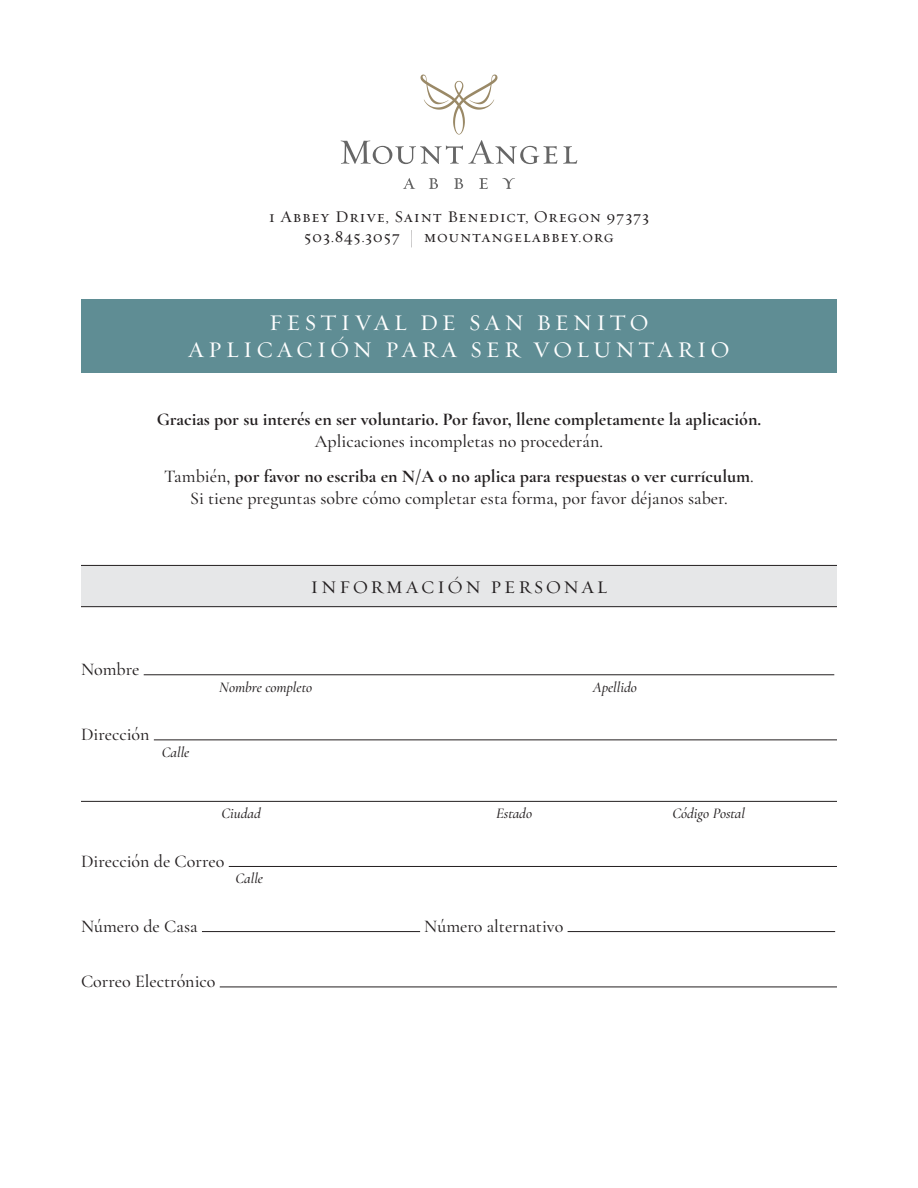
<style>
.page{position:relative;width:918px;height:1188px;background:#fff}
.page>*{position:absolute;margin:0;border:0;box-sizing:border-box;transform-origin:0 0}
.t1{font:22.5px/27px "Requiem Text";letter-spacing:.17em;color:#fff;text-align:center}
.t2{font:500 18px/21.6px "Cormorant Garamond";color:#231f20;text-align:center}
.t3{font:700 18px/21.6px "Cormorant Garamond";color:#231f20;text-align:center}
.t4{font:18px "Requiem Text";letter-spacing:.15em;color:#231f20}
.t5{font:16.5px/19.8px "Requiem Text";letter-spacing:.05em;color:#231f20;text-align:center}
.t6{font:italic 500 15px "Cormorant Garamond";color:#231f20}
.s1{font-weight:500}
.s2{font-weight:700}
</style>
<div class="page">
<div style="left:81px;top:299px;width:756px;height:74px;background:#5f8d94"></div>
<div style="left:81px;top:565px;width:756px;height:42px;background:#e6e7e8"></div>
<hr style="left:81px;top:565px;width:756px;height:1px;background:#231f20">
<hr style="left:81px;top:606px;width:756px;height:1px;background:#231f20">
<hr style="left:144px;top:674px;width:690px;height:1px;background:#231f20">
<hr style="left:154px;top:739px;width:683px;height:1px;background:#231f20">
<hr style="left:81px;top:801px;width:756px;height:1px;background:#231f20">
<hr style="left:229px;top:866px;width:608px;height:1px;background:#231f20">
<hr style="left:202px;top:931px;width:218px;height:1px;background:#231f20">
<hr style="left:568px;top:931px;width:267px;height:1px;background:#231f20">
<hr style="left:220px;top:987px;width:617px;height:1px;background:#231f20">
<svg style="left:563px;top:146px;width:14px;height:18px"></svg>
<svg style="left:403px;top:178px;width:12px;height:11px"></svg>
<svg style="left:429px;top:178px;width:9px;height:11px"></svg>
<svg style="left:454px;top:178px;width:9px;height:11px"></svg>
<svg style="left:479px;top:178px;width:9px;height:11px"></svg>
<svg style="left:502px;top:178px;width:13px;height:11px"></svg>
<svg style="left:341px;top:74px;width:216px;height:90px"></svg>
<p class="t5" style="left:269px;top:206px;width:382px">1 Abbey Drive, Saint Benedict, Oregon 97373<br>503.845.3057 | mountangelabbey.org</p>
<p class="t1" style="left:188px;top:308px;width:543px">FESTIVAL DE SAN BENITO<br>APLICACIÓN PARA SER VOLUNTARIO</p>
<p class="t3" style="left:157px;top:409px;width:606px">Gracias por su interés en ser voluntario. Por favor, llene completamente la aplicación.<br><span class="s1">Aplicaciones incompletas no procederán.</span></p>
<p class="t2" style="left:164px;top:465px;width:591px">También, <span class="s2">por favor no escriba en N/A o no aplica para respuestas o ver currículum</span>.<br>Si tiene preguntas sobre cómo completar esta forma, por favor déjanos saber.</p>
<p class="t2" style="left:81px;top:658px;width:60px">Nombre</p>
<p class="t2" style="left:81px;top:724px;width:70px">Dirección</p>
<p class="t6" style="left:162px;top:743px;width:29px">Calle</p>
<p class="t4" style="left:310px;top:574px;width:299px">INFORMACIÓN PERSONAL</p>
<p class="t6" style="left:219px;top:678px;width:94px">Nombre completo</p>
<p class="t6" style="left:593px;top:678px;width:45px">Apellido</p>
<p class="t6" style="left:221px;top:805px;width:41px">Ciudad</p>
<p class="t6" style="left:496px;top:805px;width:38px">Estado</p>
<p class="t6" style="left:672px;top:805px;width:74px">Código Postal</p>
<p class="t2" style="left:81px;top:850px;width:145px">Dirección de Correo</p>
<p class="t6" style="left:235px;top:870px;width:29px">Calle</p>
<p class="t2" style="left:81px;top:915px;width:118px">Número de Casa</p>
<p class="t2" style="left:424px;top:915px;width:141px">Número alternativo</p>
<p class="t2" style="left:81px;top:971px;width:136px">Correo Electrónico</p>
</div>
